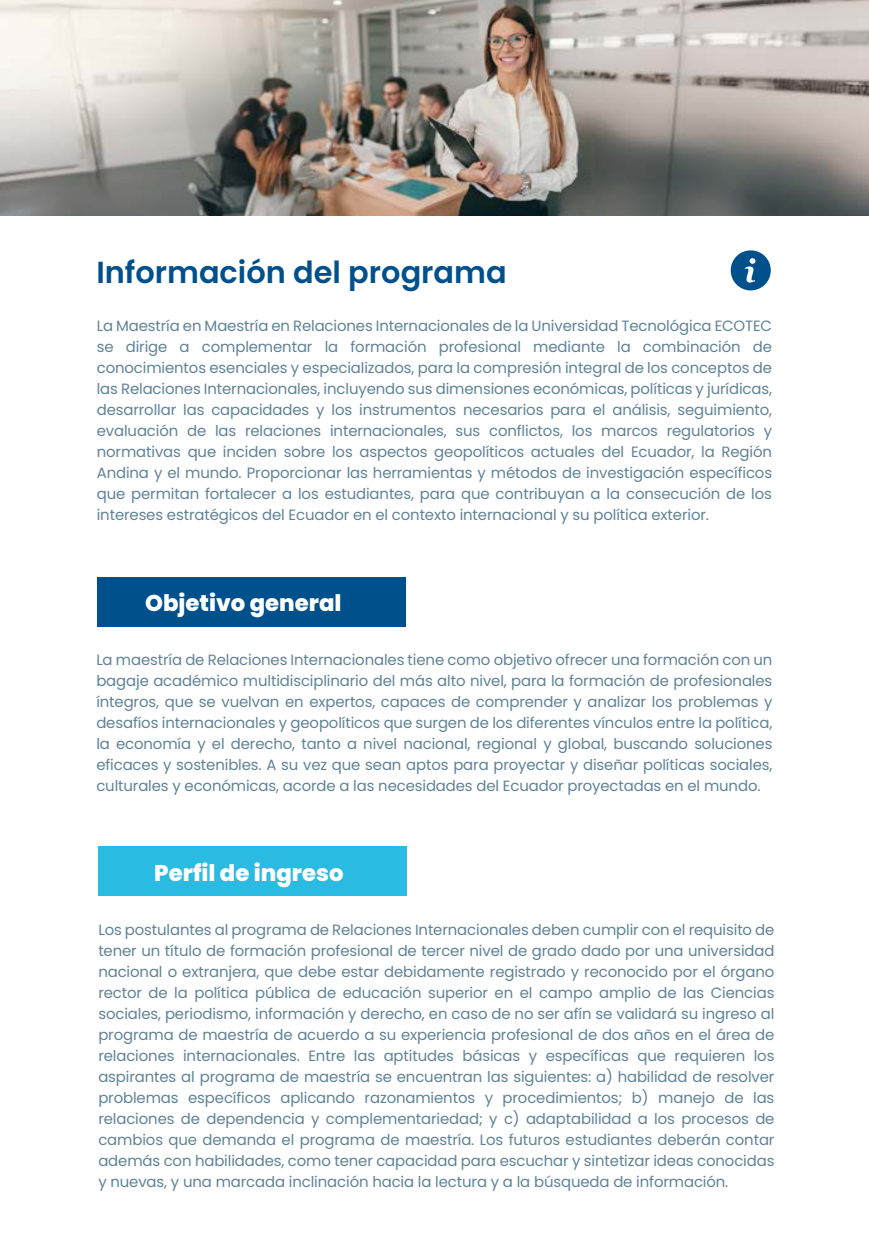
<style>
.page{position:relative;width:869px;height:1241px;background:#fff}
.page>*{position:absolute;margin:0;border:0;box-sizing:border-box;transform-origin:0 0}
.t1{font:600 30.45px "Poppins";color:#00508b}
.t2{font:800 22.75px "Poppins";color:#fff}
.t3{font:14.88px/21px "Poppins";letter-spacing:-.01em;color:#608296;text-align:justify}
</style>
<div class="page">
<img style="left:0;top:0;width:868px;height:215px">
<div style="left:98px;top:846px;width:308px;height:50px;background:#2bbae2"></div>
<div style="left:97px;top:577px;width:308px;height:49px;background:#00508b"></div>
<svg style="left:730px;top:250px;width:40px;height:41px"></svg>
<h1 class="t1" style="left:96px;top:255px;width:411px">Información del programa</h1>
<p class="t3" style="left:97px;top:315px;width:676px">La Maestría en Maestría en Relaciones Internacionales de la Universidad Tecnológica ECOTEC se dirige a complementar la formación profesional mediante la combinación de conocimientos esenciales y especializados, para la compresión integral de los conceptos de las Relaciones Internacionales, incluyendo sus dimensiones económicas, políticas y jurídicas, desarrollar las capacidades y los instrumentos necesarios para el análisis, seguimiento, evaluación de las relaciones internacionales, sus conflictos, los marcos regulatorios y normativas que inciden sobre los aspectos geopolíticos actuales del Ecuador, la Región Andina y el mundo. Proporcionar las herramientas y métodos de investigación específicos que permitan fortalecer a los estudiantes, para que contribuyan a la consecución de los intereses estratégicos del Ecuador en el contexto internacional y su política exterior.</p>
<h2 class="t2" style="left:145px;top:590px;width:198px">Objetivo general</h2>
<p class="t3" style="left:96px;top:649px;width:677px">La maestría de Relaciones Internacionales tiene como objetivo ofrecer una formación con un bagaje académico multidisciplinario del más alto nivel, para la formación de profesionales íntegros, que se vuelvan en expertos, capaces de comprender y analizar los problemas y desafíos internacionales y geopolíticos que surgen de los diferentes vínculos entre la política, la economía y el derecho, tanto a nivel nacional, regional y global, buscando soluciones eficaces y sostenibles. A su vez que sean aptos para proyectar y diseñar políticas sociales, culturales y económicas, acorde a las necesidades del Ecuador proyectadas en el mundo.</p>
<h2 class="t2" style="left:154px;top:859px;width:190px">Perfil de ingreso</h2>
<p class="t3" style="left:98px;top:919px;width:677px">Los postulantes al programa de Relaciones Internacionales deben cumplir con el requisito de tener un título de formación profesional de tercer nivel de grado dado por una universidad nacional o extranjera, que debe estar debidamente registrado y reconocido por el órgano rector de la política pública de educación superior en el campo amplio de las Ciencias sociales, periodismo, información y derecho, en caso de no ser afín se validará su ingreso al programa de maestría de acuerdo a su experiencia profesional de dos años en el área de relaciones internacionales. Entre las aptitudes básicas y específicas que requieren los aspirantes al programa de maestría se encuentran las siguientes: a) habilidad de resolver problemas específicos aplicando razonamientos y procedimientos; b) manejo de las relaciones de dependencia y complementariedad; y c) adaptabilidad a los procesos de cambios que demanda el programa de maestría. Los futuros estudiantes deberán contar además con habilidades, como tener capacidad para escuchar y sintetizar ideas conocidas y nuevas, y una marcada inclinación hacia la lectura y a la búsqueda de información.</p>
</div>
